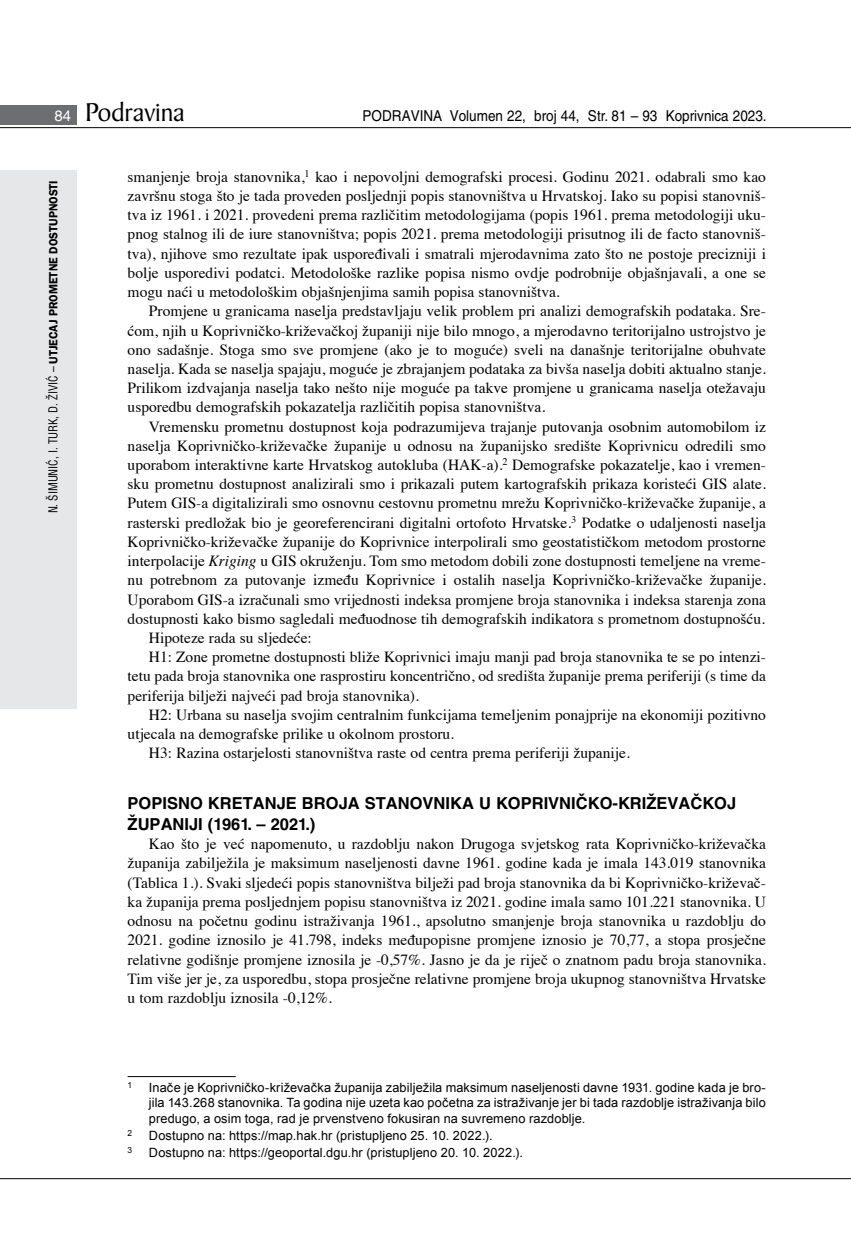
<style>
.page{position:relative;width:851px;height:1234px;background:#fff}
.page>*{position:absolute;margin:0;border:0;box-sizing:border-box;transform-origin:0 0}
.t1{font:27.6px "Baker Signet BT";color:#000}
.t2{font:700 16.5px/21px "Helvetica LT Skin 29";color:#000}
.t3{font:15.45px/19.2px "Times";color:#000;text-align:justify}
.t4{font:15px "Helvetica LT Skin 29";color:#000;scale:.9 1}
.t5{font:12.75px/15.3px "Arial";letter-spacing:.01em;color:#000;text-align:justify}
.t6{font:600 12px "ITC Franklin Gothic Skin 29";letter-spacing:-.005em;color:#000;scale:.95 1}
.t7{font:8.4px "Arial";color:#000}
.s1{font-family:"Helvetica LT Skin 29";font-size:15px;color:#fff}
.s2{font-family:"Helvetica LT Skin 29";font-weight:400;font-stretch:condensed}
.s3{font-style:italic}
</style>
<div class="page">
<div style="left:0;top:170px;width:77px;height:538px;background:#e6e7e8"></div>
<div style="left:0;top:105px;width:77px;height:19px;background:#6d6e71"></div>
<hr style="left:0;top:127px;width:850px;height:1px;background:#000">
<hr style="left:0;top:1177px;width:850px;height:1px;background:#000">
<hr style="left:128px;top:1076px;width:108px;height:1px;background:#000">
<h1 class="t1" style="left:55px;top:95px;width:131px"><span class="s1">84</span> Podravina</h1>
<p class="t4" style="left:362px;top:107px;width:450px">PODRAVINA Volumen 22, broj 44, Str. 81 – 93 Koprivnica 2023.</p>
<p class="t6" style="left:46px;top:513px;width:352px;rotate:-90deg"><span class="s2">N. ŠIMUNIĆ, I. TURK, D. ŽIVIĆ –</span> UTJECAJ PROMETNE DOSTUPNOSTI</p>
<p class="t3" style="left:128px;top:166px;width:639px">smanjenje broja stanovnika,<sup>1</sup> kao i nepovoljni demografski procesi. Godinu 2021. odabrali smo kao završnu stoga što je tada proveden posljednji popis stanovništva u Hrvatskoj. Iako su popisi stanovniš&shy;tva iz 1961. i 2021. provedeni prema različitim metodologijama (popis 1961. prema metodologiji uku&shy;pnog stalnog ili de iure stanovništva; popis 2021. prema metodologiji prisutnog ili de facto stanovniš&shy;tva), njihove smo rezultate ipak uspoređivali i smatrali mjerodavnima zato što ne postoje precizniji i bolje usporedivi podatci. Metodološke razlike popisa nismo ovdje podrobnije objašnjavali, a one se mogu naći u metodološkim objašnjenjima samih popisa stanovništva.</p>
<p class="t3" style="left:128px;top:300px;width:639px;text-indent:21px">Promjene u granicama naselja predstavljaju velik problem pri analizi demografskih podataka. Sre&shy;ćom, njih u Koprivničko-križevačkoj županiji nije bilo mnogo, a mjerodavno teritorijalno ustrojstvo je ono sadašnje. Stoga smo sve promjene (ako je to moguće) sveli na današnje teritorijalne obuhvate naselja. Kada se naselja spajaju, moguće je zbrajanjem podataka za bivša naselja dobiti aktualno stanje.<br>Prilikom izdvajanja naselja tako nešto nije moguće pa takve promjene u granicama naselja otežavaju usporedbu demografskih pokazatelja različitih popisa stanovništva.</p>
<p class="t3" style="left:149px;top:415px;width:618px">Vremensku prometnu dostupnost koja podrazumijeva trajanje putovanja osobnim automobilom iz</p>
<p class="t3" style="left:128px;top:434px;width:639px">naselja Koprivničko-križevačke županije u odnosu na županijsko središte Koprivnicu odredili smo</p>
<p class="t3" style="left:128px;top:454px;width:639px">uporabom interaktivne karte Hrvatskog autokluba (HAK-a).<sup>2</sup> Demografske pokazatelje, kao i vremen-</p>
<p class="t3" style="left:128px;top:473px;width:639px">sku prometnu dostupnost analizirali smo i prikazali putem kartografskih prikaza koristeći GIS alate.</p>
<p class="t3" style="left:128px;top:492px;width:639px">Putem GIS-a digitalizirali smo osnovnu cestovnu prometnu mrežu Koprivničko-križevačke županije, a</p>
<p class="t3" style="left:128px;top:511px;width:639px">rasterski predložak bio je georeferencirani digitalni ortofoto Hrvatske.<sup>3</sup> Podatke o udaljenosti naselja</p>
<p class="t3" style="left:128px;top:530px;width:639px">Koprivničko-križevačke županije do Koprivnice interpolirali smo geostatističkom metodom prostorne</p>
<p class="t3" style="left:128px;top:550px;width:639px">interpolacije <span class="s3">Kriging</span> u GIS okruženju. Tom smo metodom dobili zone dostupnosti temeljene na vreme-</p>
<p class="t3" style="left:128px;top:569px;width:639px">nu potrebnom za putovanje između Koprivnice i ostalih naselja Koprivničko-križevačke županije.</p>
<p class="t3" style="left:128px;top:588px;width:639px">Uporabom GIS-a izračunali smo vrijednosti indeksa promjene broja stanovnika i indeksa starenja zona</p>
<p class="t3" style="left:128px;top:607px;width:638px">dostupnosti kako bismo sagledali međuodnose tih demografskih indikatora s prometnom dostupnošću.</p>
<p class="t3" style="left:149px;top:626px;width:164px">Hipoteze rada su sljedeće:</p>
<p class="t3" style="left:149px;top:646px;width:618px">H1: Zone prometne dostupnosti bliže Koprivnici imaju manji pad broja stanovnika te se po intenzi-</p>
<p class="t3" style="left:128px;top:665px;width:639px">tetu pada broja stanovnika one rasprostiru koncentrično, od središta županije prema periferiji (s time da</p>
<p class="t3" style="left:128px;top:684px;width:293px">periferija bilježi najveći pad broja stanovnika).</p>
<p class="t3" style="left:149px;top:703px;width:618px">H2: Urbana su naselja svojim centralnim funkcijama temeljenim ponajprije na ekonomiji pozitivno</p>
<p class="t3" style="left:128px;top:722px;width:328px">utjecala na demografske prilike u okolnom prostoru.</p>
<p class="t3" style="left:149px;top:742px;width:482px">H3: Razina ostarjelosti stanovništva raste od centra prema periferiji županije.</p>
<p class="t2" style="left:128px;top:792px;width:610px">POPISNO KRETANJE BROJA STANOVNIKA U KOPRIVNIČKO-KRIŽEVAČKOJ<br>ŽUPANIJI (1961. – 2021.)</p>
<p class="t3" style="left:128px;top:833px;width:639px;text-indent:21px">Kao što je već napomenuto, u razdoblju nakon Drugoga svjetskog rata Koprivničko-križevačka županija zabilježila je maksimum naseljenosti davne 1961. godine kada je imala 143.019 stanovnika (Tablica 1.). Svaki sljedeći popis stanovništva bilježi pad broja stanovnika da bi Koprivničko-križevač&shy;ka županija prema posljednjem popisu stanovništva iz 2021. godine imala samo 101.221 stanovnika. U odnosu na početnu godinu istraživanja 1961., apsolutno smanjenje broja stanovnika u razdoblju do 2021. godine iznosilo je 41.798, indeks međupopisne promjene iznosio je 70,77, a stopa prosječne relativne godišnje promjene iznosila je -0,57%. Jasno je da je riječ o znatnom padu broja stanovnika.<br>Tim više jer je, za usporedbu, stopa prosječne relativne promjene broja ukupnog stanovništva Hrvatske u tom razdoblju iznosila -0,12%.</p>
<p class="t7" style="left:128px;top:1078px;width:6px">1</p>
<p class="t5" style="left:149px;top:1079px;width:618px">Inače je Koprivničko-križevačka županija zabilježila maksimum naseljenosti davne 1931. godine kada je bro&shy;jila 143.268 stanovnika. Ta godina nije uzeta kao početna za istraživanje jer bi tada razdoblje istraživanja bilo predugo, a osim toga, rad je prvenstveno fokusiran na suvremeno razdoblje.</p>
<p class="t7" style="left:128px;top:1126px;width:6px">2</p>
<p class="t5" style="left:149px;top:1127px;width:345px">Dostupno na: https://map.hak.hr (pristupljeno 25. 10. 2022.).</p>
<p class="t7" style="left:128px;top:1144px;width:6px">3</p>
<p class="t5" style="left:149px;top:1145px;width:375px">Dostupno na: https://geoportal.dgu.hr (pristupljeno 20. 10. 2022.).</p>
</div>
